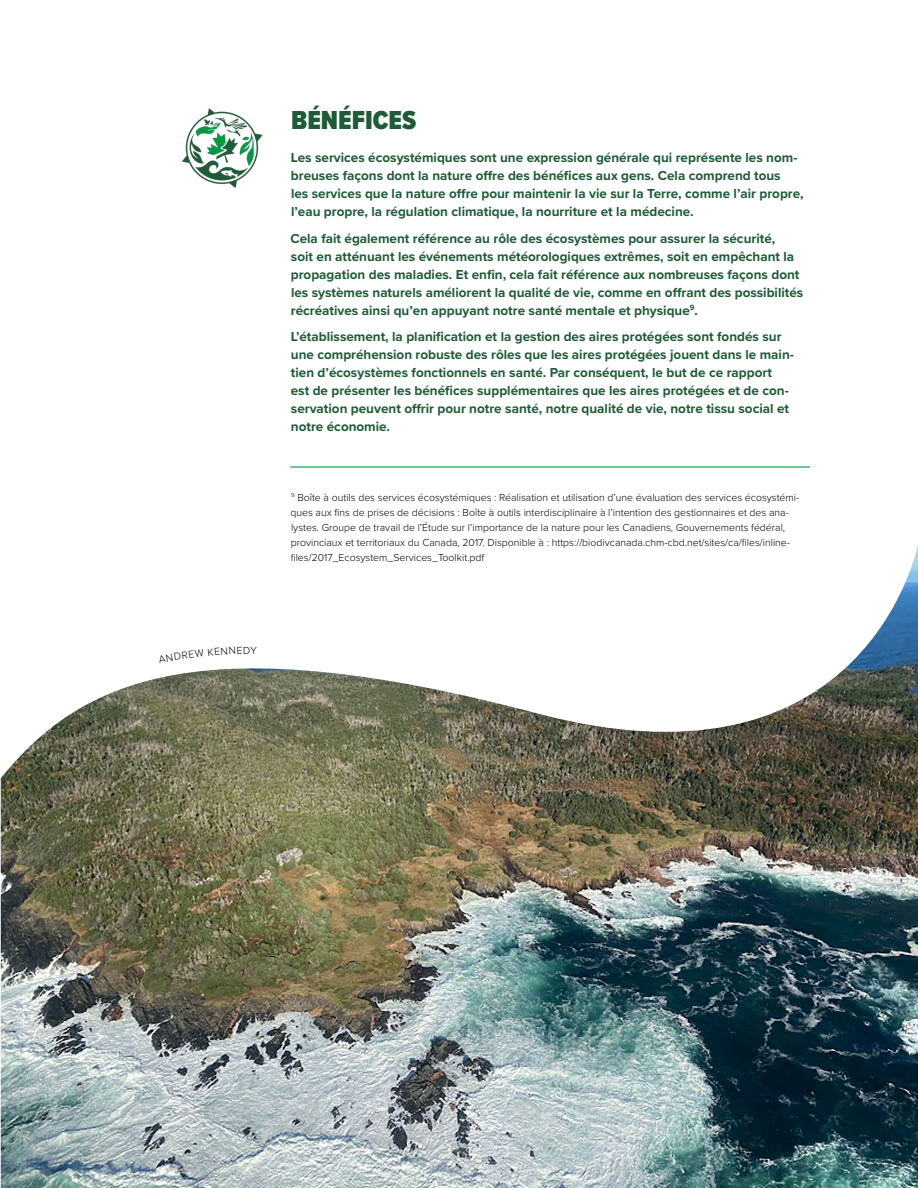
<style>
.page{position:relative;width:918px;height:1188px;background:#fff}
.page>*{position:absolute;margin:0;border:0;box-sizing:border-box;transform-origin:0 0}
.t1{font:900 27px "Proxima Nova Cond";color:#1e5c37}
.t2{font:700 13.5px/18px "Proxima Nova";color:#1e5c37}
.t3{font:300 10.5px/15px "Proxima Nova";color:#000}
</style>
<div class="page">
<hr style="left:290px;top:466px;width:520px;height:2px;background:#009943">
<img style="left:1px;top:545px;width:917px;height:643px">
<img style="left:182px;top:108px;width:81px;height:80px">
<svg style="left:158px;top:646px;width:99px;height:17px"></svg>
<h1 class="t1" style="left:291px;top:100px;width:127px">BÉNÉFICES</h1>
<p class="t2" style="left:291px;top:149px;width:514px">Les services écosystémiques sont une expression générale qui représente les nom&shy;breuses façons dont la nature offre des bénéfices aux gens. Cela comprend tous<br>les services que la nature offre pour maintenir la vie sur la Terre, comme l’air propre, l’eau propre, la régulation climatique, la nourriture et la médecine.</p>
<p class="t2" style="left:290px;top:229px;width:514px">Cela fait également référence au rôle des écosystèmes pour assurer la sécurité,<br>soit en atténuant les événements météorologiques extrêmes, soit en empêchant la propagation des maladies. Et enfin, cela fait référence aux nombreuses façons dont les systèmes naturels améliorent la qualité de vie, comme en offrant des possibilités récréatives ainsi qu’en appuyant notre santé mentale et physique<sup>9</sup>.</p>
<p class="t2" style="left:291px;top:327px;width:505px">L’établissement, la planification et la gestion des aires protégées sont fondés sur une compréhension robuste des rôles que les aires protégées jouent dans le main&shy;tien d’écosystèmes fonctionnels en santé. Par conséquent, le but de ce rapport<br>est de présenter les bénéfices supplémentaires que les aires protégées et de con&shy;servation peuvent offrir pour notre santé, notre qualité de vie, notre tissu social et notre économie.</p>
<p class="t3" style="left:291px;top:489px;width:510px"><sup>9</sup> Boîte à outils des services écosystémiques : Réalisation et utilisation d’une évaluation des services écosystémi&shy;ques aux fins de prises de décisions : Boîte à outils interdisciplinaire à l’intention des gestionnaires et des ana&shy;lystes. Groupe de travail de l’Étude sur l’importance de la nature pour les Canadiens, Gouvernements fédéral, provinciaux et territoriaux du Canada, 2017. Disponible à : https://biodivcanada.chm-cbd.net/sites/ca/files/inline&shy;files/2017_Ecosystem_Services_Toolkit.pdf</p>
</div>
